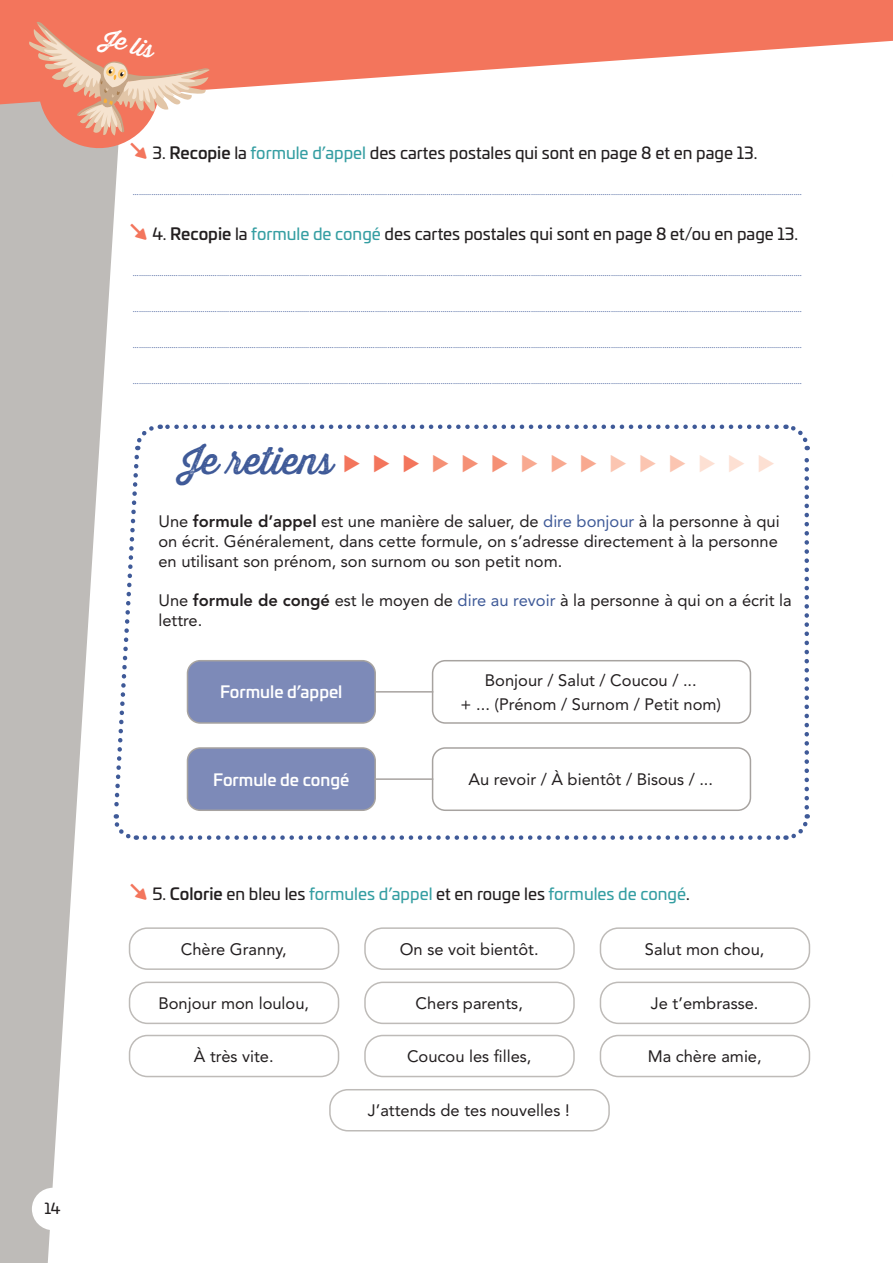
<style>
.page{position:relative;width:893px;height:1263px;background:#fff}
.page>*{position:absolute;margin:0;border:0;box-sizing:border-box;transform-origin:0 0}
.t1{font:37.5px "Thirsty Rough Reg One";color:#3f5a98}
.t2{font:24px "Thirsty Rough Reg One";color:#fff}
.BASE{font:16.5px/19.8px "Avenir LT Std";color:#231f20;text-align:justify}
.Texte_flèche{font:16.5px "Univia Pro";color:#231f20}
.Texte_flèche-2{font:16.5px "Univia Pro";color:#359ea2}
.BASE-2{font:500 16.5px "Univia Pro";color:#fff}
.t3{font:15px "Univia Pro";color:#231f20}
.t4{font:9px "Minion Pro";color:#3f5a98}
.s1{font-size:28.5px;color:#f3755c}
.s2{font-weight:500}
.s3{color:#359ea2}
.s4{color:#f3755c}
.s5{color:#f59075}
.s6{color:#f8a990}
.s7{color:#fbc5b1}
.s8{color:#fde0d3}
.s9{font-weight:800}
.s10{color:#3f5a98}
.s11{color:#231f20}
.s12{font-weight:500;color:#231f20}
</style>
<div class="page">
<svg style="left:0;top:106px;width:118px;height:1157px;fill:#bebbb8"></svg>
<svg style="left:0;top:0;width:893px;height:106px;fill:#f3755c"></svg>
<div style="left:32px;top:1188px;width:42px;height:42px;background:#fff;border-radius:50%"></div>
<svg style="left:29px;top:20px;width:181px;height:135px"></svg>
<div style="left:129px;top:927px;width:210px;height:43px;border:2px solid #bebbb8;border-radius:18px"></div>
<div style="left:364px;top:927px;width:211px;height:43px;border:2px solid #bebbb8;border-radius:18px"></div>
<div style="left:600px;top:927px;width:210px;height:43px;border:2px solid #bebbb8;border-radius:18px"></div>
<div style="left:129px;top:1035px;width:210px;height:42px;border:2px solid #bebbb8;border-radius:18px"></div>
<div style="left:364px;top:1035px;width:211px;height:42px;border:2px solid #bebbb8;border-radius:18px"></div>
<div style="left:600px;top:1035px;width:210px;height:42px;border:2px solid #bebbb8;border-radius:18px"></div>
<div style="left:129px;top:981px;width:210px;height:43px;border:2px solid #bebbb8;border-radius:18px"></div>
<div style="left:364px;top:981px;width:211px;height:43px;border:2px solid #bebbb8;border-radius:18px"></div>
<div style="left:600px;top:981px;width:210px;height:43px;border:2px solid #bebbb8;border-radius:18px"></div>
<div style="left:329px;top:1089px;width:281px;height:42px;border:2px solid #bebbb8;border-radius:18px"></div>
<svg style="left:111px;top:422px;width:699px;height:420px"></svg>
<div style="left:187px;top:661px;width:188px;height:62px;background:#7d8ab8;border-radius:13px"></div>
<div style="left:187px;top:660px;width:189px;height:64px;border:2px solid #a7a3a0;border-radius:13px"></div>
<div style="left:433px;top:661px;width:317px;height:62px;background:#fff;border-radius:13px"></div>
<div style="left:432px;top:660px;width:319px;height:64px;border:2px solid #a7a3a0;border-radius:13px"></div>
<hr style="left:374px;top:691px;width:59px;height:2px;background:#a7a3a0">
<div style="left:187px;top:748px;width:188px;height:62px;background:#7d8ab8;border-radius:13px"></div>
<div style="left:187px;top:747px;width:189px;height:64px;border:2px solid #a7a3a0;border-radius:13px"></div>
<div style="left:433px;top:748px;width:317px;height:62px;background:#fff;border-radius:13px"></div>
<div style="left:432px;top:747px;width:319px;height:64px;border:2px solid #a7a3a0;border-radius:13px"></div>
<hr style="left:374px;top:778px;width:59px;height:2px;background:#a7a3a0">
<h2 class="t2" style="left:108px;top:20px;width:54px;rotate:15deg">Je lis</h2>
<p class="Texte_flèche" style="left:129px;top:140px;width:630px"><span class="s1">↘</span> 3. <span class="s2">Recopie</span> la <span class="s3">formule d’appel</span> des cartes postales qui sont en page 8 et en page 13.</p>
<p class="t4" style="left:133px;top:186px;width:670px">......................................................................................................................................................................................................................................................................................................................................</p>
<p class="Texte_flèche" style="left:129px;top:221px;width:671px"><span class="s1">↘</span> 4. <span class="s2">Recopie</span> la <span class="s3">formule de congé</span> des cartes postales qui sont en page 8 et/ou en page 13.</p>
<p class="t4" style="left:133px;top:267px;width:670px">......................................................................................................................................................................................................................................................................................................................................</p>
<p class="t4" style="left:133px;top:303px;width:670px">......................................................................................................................................................................................................................................................................................................................................</p>
<p class="t4" style="left:133px;top:339px;width:670px">......................................................................................................................................................................................................................................................................................................................................</p>
<p class="t4" style="left:133px;top:375px;width:670px">......................................................................................................................................................................................................................................................................................................................................</p>
<p class="t1" style="left:181px;top:433px;width:596px">Je retiens <span class="s4">◆◆◆</span><span class="s5">◆◆◆</span><span class="s6">◆◆◆</span><span class="s7">◆◆◆</span><span class="s8">◆◆◆</span></p>
<p class="BASE" style="left:158px;top:511px;width:623px">Une <span class="s9">formule d’appel</span> est une manière de saluer, de <span class="s10">dire bonjour</span> à la personne à qui on écrit. Généralement, dans cette formule, on s’adresse directement à la personne en utilisant son prénom, son surnom ou son petit nom.</p>
<p class="BASE" style="left:158px;top:591px;width:635px">Une <span class="s9">formule de congé</span> est le moyen de <span class="s10">dire au revoir</span> à la personne à qui on a écrit la lettre.</p>
<p class="BASE-2" style="left:220px;top:679px;width:124px">Formule d’appel</p>
<p class="BASE" style="left:485px;top:670px;width:213px">Bonjour / Salut / Coucou / ...</p>
<p class="BASE" style="left:461px;top:695px;width:262px">+ ... (Prénom / Surnom / Petit nom)</p>
<p class="BASE-2" style="left:213px;top:767px;width:138px">Formule de congé</p>
<p class="BASE" style="left:469px;top:770px;width:246px">Au revoir / À bientôt / Bisous / ...</p>
<h3 class="t3" style="left:44px;top:1197px;width:18px">14</h3>
<p class="Texte_flèche-2" style="left:129px;top:881px;width:562px"><span class="s1">↘</span> <span class="s11">5.</span> <span class="s12">Colorie</span> <span class="s11">en bleu les</span> formules d’appel <span class="s11">et en rouge les</span> formules de congé<span class="s11">.</span></p>
<p class="BASE" style="left:181px;top:939px;width:108px">Chère Granny,</p>
<p class="BASE" style="left:400px;top:939px;width:140px">On se voit bientôt.</p>
<p class="BASE" style="left:645px;top:939px;width:121px">Salut mon chou,</p>
<p class="BASE" style="left:158px;top:993px;width:152px">Bonjour mon loulou,</p>
<p class="BASE" style="left:416px;top:993px;width:109px">Chers parents,</p>
<p class="BASE" style="left:651px;top:993px;width:109px">Je t’embrasse.</p>
<p class="BASE" style="left:194px;top:1047px;width:81px">À très vite.</p>
<p class="BASE" style="left:407px;top:1047px;width:126px">Coucou les filles,</p>
<p class="BASE" style="left:648px;top:1047px;width:116px">Ma chère amie,</p>
<p class="BASE" style="left:368px;top:1101px;width:203px">J’attends de tes nouvelles !</p>
</div>
